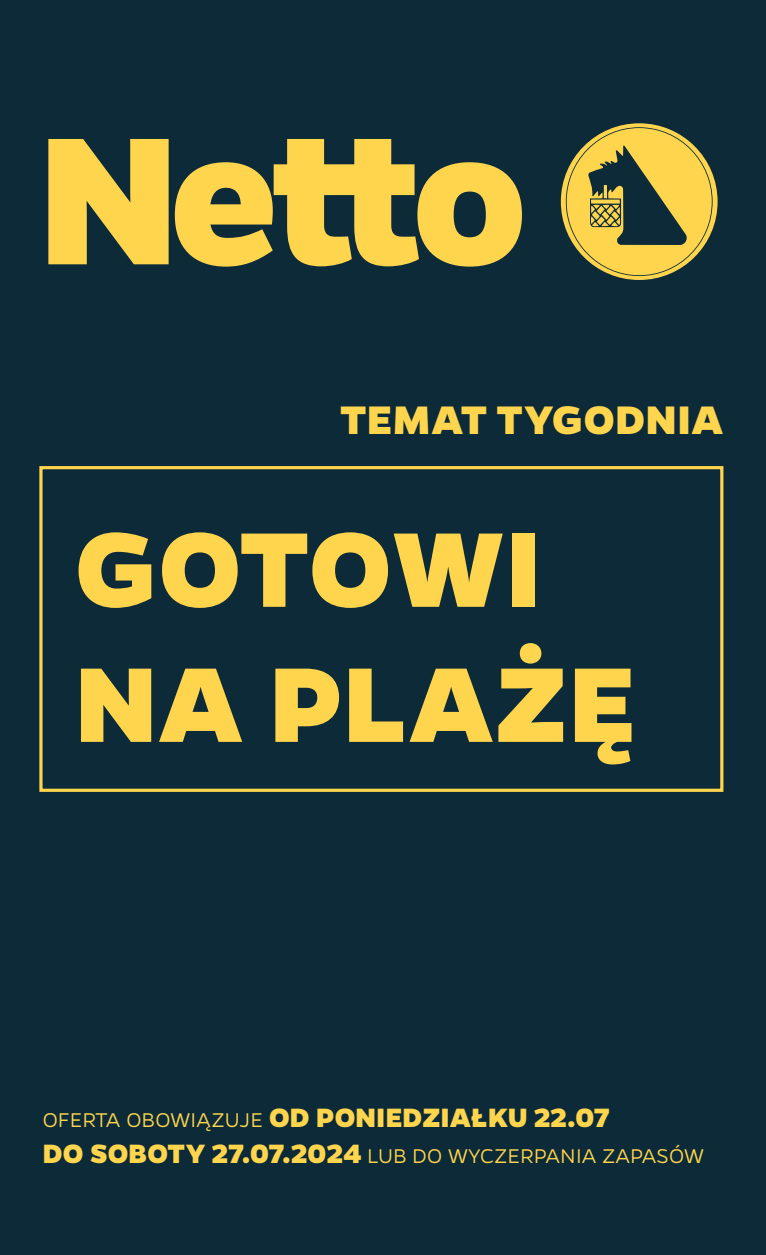
<style>
.page{position:relative;width:766px;height:1255px;background:#fff}
.page>*{position:absolute;margin:0;border:0;box-sizing:border-box;transform-origin:0 0}
.t1{font:800 120px/135px "Gentona Netto";letter-spacing:.01em;color:#fed54d}
.t2{font:800 45px "Gentona Netto";letter-spacing:.015em;color:#fed54d}
.t3{font:800 30px "Gentona Netto";letter-spacing:.01em;color:#fed54d}
.t4{font:300 22.5px "Gentona Netto";letter-spacing:.005em;color:#fed54d}
.s1{font-weight:300;font-size:22.5px}
.s2{font-weight:800;font-size:30px}
</style>
<div class="page">
<div style="left:0;top:0;width:765px;height:1254px;background:#0c2a38"></div>
<svg style="left:175px;top:139px;width:347px;height:127px"></svg>
<svg style="left:48px;top:139px;width:120px;height:125px"></svg>
<svg style="left:560px;top:123px;width:157px;height:157px"></svg>
<div style="left:39px;top:466px;width:684px;height:325px;border:3px solid #fed54d"></div>
<h2 class="t2" style="left:340px;top:394px;width:385px">TEMAT TYGODNIA</h2>
<h1 class="t1" style="left:75px;top:500px;width:562px">GOTOWI<br>NA PLAŻĘ</h1>
<h3 class="t3" style="left:43px;top:1100px;width:568px"><span class="s1">OFERTA OBOWIĄZUJE</span> OD PONIEDZIAŁKU 22.07</h3>
<p class="t4" style="left:43px;top:1143px;width:662px"><span class="s2">DO SOBOTY 27.07.2024</span> LUB DO WYCZERPANIA ZAPASÓW</p>
</div>
